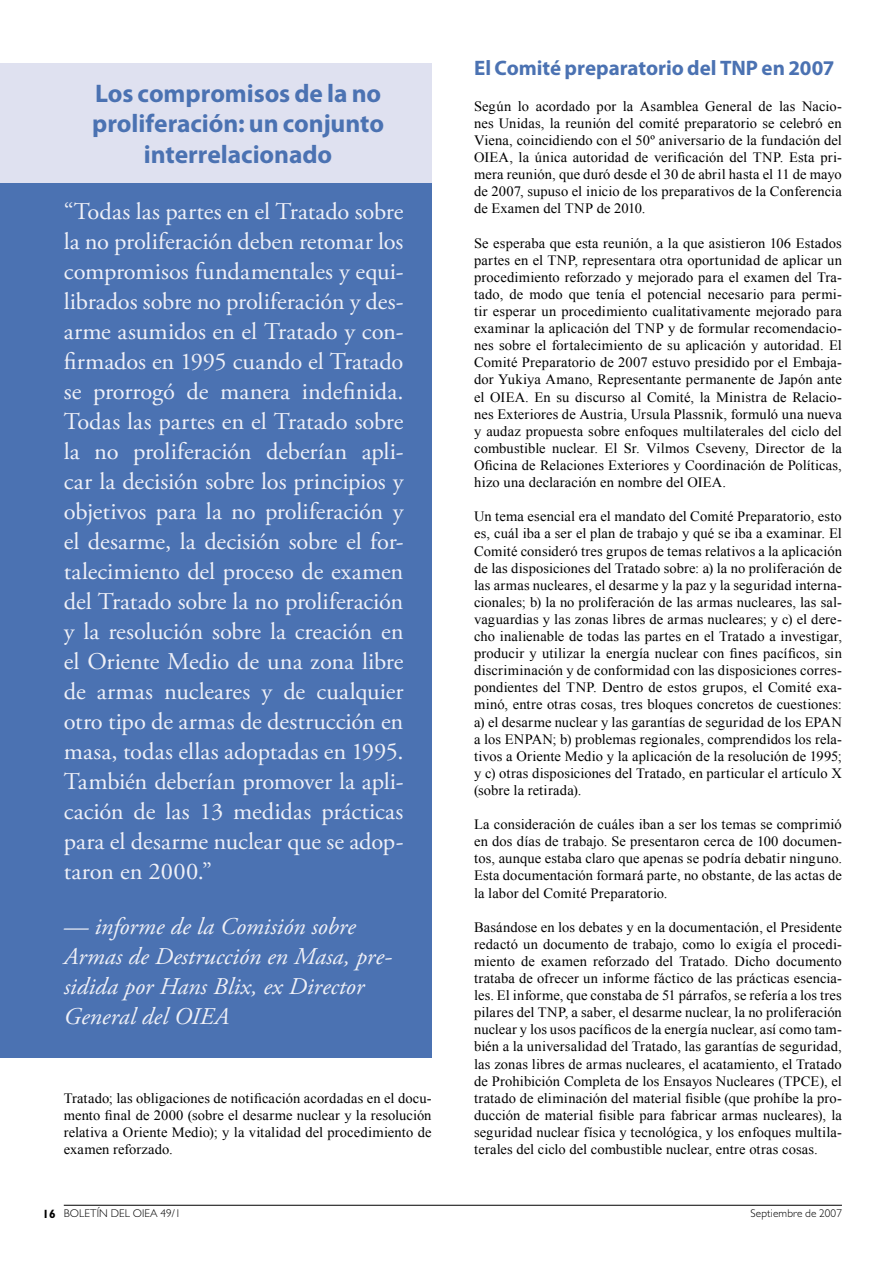
<style>
.page{position:relative;width:893px;height:1263px;background:#fff}
.page>*{position:absolute;margin:0;border:0;box-sizing:border-box;transform-origin:0 0}
.t1{font:700 25.5px/30.6px "Myriad Pro";letter-spacing:-.005em;color:#4b72b2;text-align:center}
.t2{font:24px/30px "Adobe Garamond Pro";color:#eff0f7;text-align:justify}
.t3{font:italic 24px/30px "Adobe Garamond Pro";color:#eff0f7}
.t4{font:700 21px "Myriad Pro";letter-spacing:-.005em;color:#4b72b2}
.t5{font:14.25px/17.1px "Times New Roman";letter-spacing:.005em;color:#000;text-align:justify}
.t6{font:300 11.25px "Gill Sans";letter-spacing:.01em;color:#000}
.s1{font-weight:700;font-size:12px}
</style>
<div class="page">
<hr style="left:64px;top:1205px;width:778px;height:1px;background:#000">
<div style="left:0;top:145px;width:432px;height:912px;background:#4b72b2"></div>
<div style="left:0;top:63px;width:432px;height:120px;background:#dfe1f0"></div>
<h1 class="t1" style="left:92px;top:78px;width:293px">Los compromisos de la no proliferación: un conjunto interrelacionado</h1>
<p class="t2" style="left:64px;top:197px;width:341px">“Todas las partes en el Tratado sobre la no proliferación deben retomar los compromisos fundamentales y equi&shy;librados sobre no proliferación y des&shy;arme asumidos en el Tratado y con&shy;firmados en 1995 cuando el Tratado se prorrogó de manera indefinida.<br>Todas las partes en el Tratado sobre la no proliferación deberían apli&shy;car la decisión sobre los principios y objetivos para la no proliferación y el desarme, la decisión sobre el for&shy;talecimiento del proceso de examen del Tratado sobre la no proliferación y la resolución sobre la creación en el Oriente Medio de una zona libre de armas nucleares y de cualquier otro tipo de armas de destrucción en masa, todas ellas adoptadas en 1995.<br>También deberían promover la apli&shy;cación de las 13 medidas prácticas para el desarme nuclear que se adop&shy;taron en 2000.”</p>
<h2 class="t3" style="left:64px;top:912px;width:330px">— informe de la Comisión sobre<br>Armas de Destrucción en Masa, pre&shy;sidida por Hans Blix, ex Director<br>General del OIEA</h2>
<p class="t5" style="left:64px;top:1089px;width:369px">Tratado; las obligaciones de notificación acordadas en el docu&shy;mento final de 2000 (sobre el desarme nuclear y la resolución relativa a Oriente Medio); y la vitalidad del procedimiento de examen reforzado.</p>
<h3 class="t4" style="left:474px;top:56px;width:362px">El Comité preparatorio del TNP en 2007</h3>
<p class="t5" style="left:474px;top:97px;width:369px">Según lo acordado por la Asamblea General de las Nacio&shy;nes Unidas, la reunión del comité preparatorio se celebró en Viena, coincidiendo con el 50º aniversario de la fundación del OIEA, la única autoridad de verificación del TNP. Esta pri&shy;mera reunión, que duró desde el 30 de abril hasta el 11 de mayo de 2007, supuso el inicio de los preparativos de la Conferencia de Examen del TNP de 2010.</p>
<p class="t5" style="left:474px;top:234px;width:369px">Se esperaba que esta reunión, a la que asistieron 106 Estados partes en el TNP, representara otra oportunidad de aplicar un procedimiento reforzado y mejorado para el examen del Tra&shy;tado, de modo que tenía el potencial necesario para permi&shy;tir esperar un procedimiento cualitativamente mejorado para examinar la aplicación del TNP y de formular recomendacio&shy;nes sobre el fortalecimiento de su aplicación y autoridad. El Comité Preparatorio de 2007 estuvo presidido por el Embaja&shy;dor Yukiya Amano, Representante permanente de Japón ante el OIEA. En su discurso al Comité, la Ministra de Relacio&shy;nes Exteriores de Austria, Ursula Plassnik, formuló una nueva y audaz propuesta sobre enfoques multilaterales del ciclo del combustible nuclear. El Sr. Vilmos Cseveny, Director de la Oficina de Relaciones Exteriores y Coordinación de Políticas, hizo una declaración en nombre del OIEA.</p>
<p class="t5" style="left:474px;top:508px;width:369px">Un tema esencial era el mandato del Comité Preparatorio, esto es, cuál iba a ser el plan de trabajo y qué se iba a examinar. El Comité consideró tres grupos de temas relativos a la aplicación de las disposiciones del Tratado sobre: a) la no proliferación de las armas nucleares, el desarme y la paz y la seguridad interna&shy;cionales; b) la no proliferación de las armas nucleares, las sal&shy;vaguardias y las zonas libres de armas nucleares; y c) el dere&shy;cho inalienable de todas las partes en el Tratado a investigar, producir y utilizar la energía nuclear con fines pacíficos, sin discriminación y de conformidad con las disposiciones corres&shy;pondientes del TNP. Dentro de estos grupos, el Comité exa&shy;minó, entre otras cosas, tres bloques concretos de cuestiones: a) el desarme nuclear y las garantías de seguridad de los EPAN a los ENPAN; b) problemas regionales, comprendidos los rela&shy;tivos a Oriente Medio y la aplicación de la resolución de 1995; y c) otras disposiciones del Tratado, en particular el artículo X (sobre la retirada).</p>
<p class="t5" style="left:474px;top:815px;width:369px">La consideración de cuáles iban a ser los temas se comprimió en dos días de trabajo. Se presentaron cerca de 100 documen&shy;tos, aunque estaba claro que apenas se podría debatir ninguno.<br>Esta documentación formará parte, no obstante, de las actas de la labor del Comité Preparatorio.</p>
<p class="t5" style="left:474px;top:918px;width:369px">Basándose en los debates y en la documentación, el Presidente redactó un documento de trabajo, como lo exigía el procedi&shy;miento de examen reforzado del Tratado. Dicho documento trataba de ofrecer un informe fáctico de las prácticas esencia&shy;les. El informe, que constaba de 51 párrafos, se refería a los tres pilares del TNP, a saber, el desarme nuclear, la no proliferación nuclear y los usos pacíficos de la energía nuclear, así como tam&shy;bién a la universalidad del Tratado, las garantías de seguridad, las zonas libres de armas nucleares, el acatamiento, el Tratado de Prohibición Completa de los Ensayos Nucleares (TPCE), el tratado de eliminación del material fisible (que prohíbe la pro&shy;ducción de material fisible para fabricar armas nucleares), la seguridad nuclear física y tecnológica, y los enfoques multila&shy;terales del ciclo del combustible nuclear, entre otras cosas.</p>
<p class="t6" style="left:43px;top:1207px;width:140px"><span class="s1">16</span> BOLETÍN DEL OIEA 49/1</p>
<p class="t6" style="left:751px;top:1207px;width:93px">Septiembre de 2007</p>
</div>
